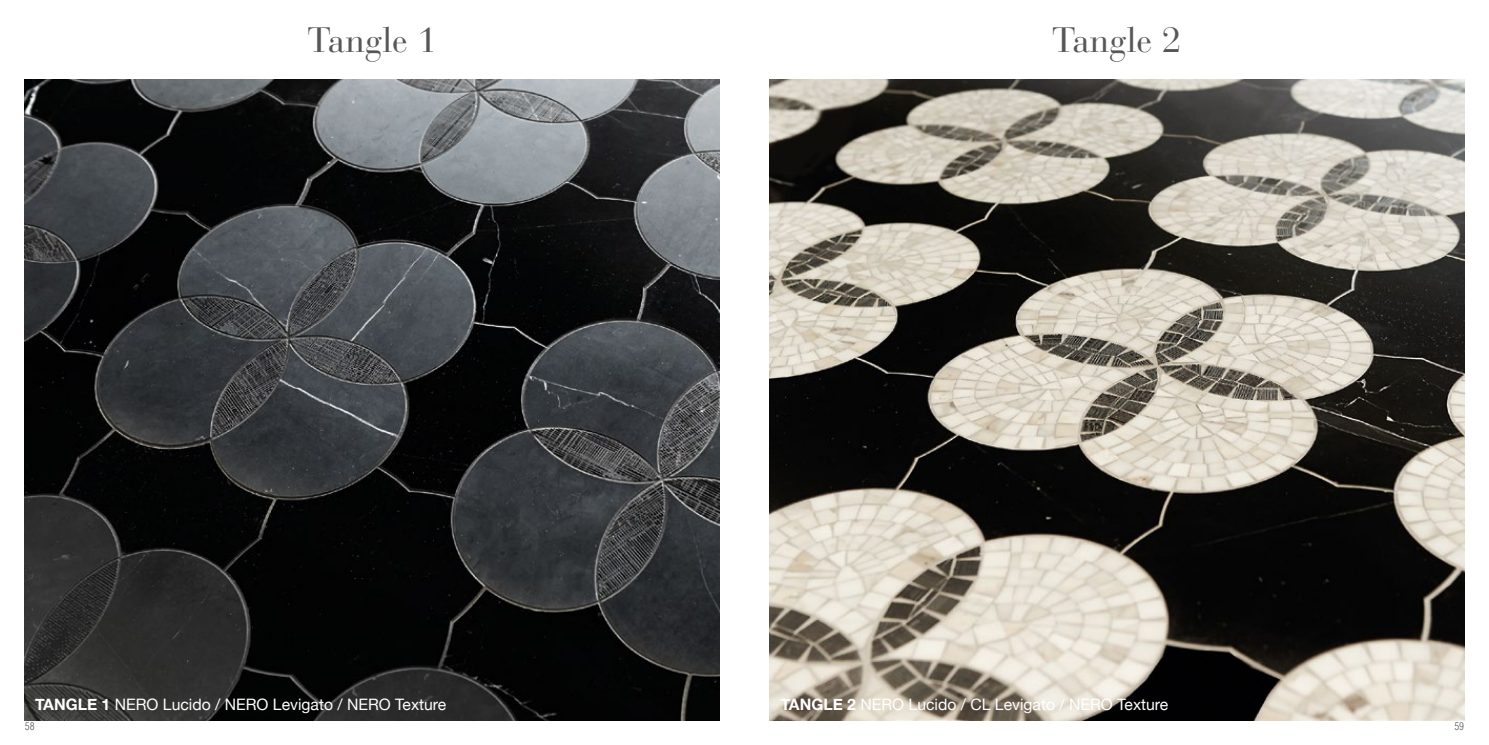
<style>
.page{position:relative;width:1489px;height:745px;background:#fff}
.page>*{position:absolute;margin:0;border:0;box-sizing:border-box;transform-origin:0 0}
.t1{font:35px "Bauer Bodoni";color:#575756}
.t2{font:15.75px "Helvetica Neue";color:#fff}
.t3{font:700 15.75px "Helvetica Neue";color:#fff}
.t4{font:300 condensed 10.5px "Swiss 721 BT";color:#575756}
.s1{font-weight:400}
</style>
<div class="page">
<img style="left:25px;top:79px;width:694px;height:640px">
<img style="left:769px;top:79px;width:694px;height:640px">
<h1 class="t1" style="left:307px;top:19px;width:131px">Tangle 1</h1>
<h1 class="t1" style="left:1052px;top:19px;width:131px">Tangle 2</h1>
<p class="t3" style="left:35px;top:694px;width:103px">TANGLE 1 <span class="s1">Nero</span></p>
<p class="t2" style="left:163px;top:694px;width:85px">Lucido / Nero</p>
<p class="t2" style="left:273px;top:694px;width:97px">Levigato / Nero</p>
<p class="t2" style="left:395px;top:694px;width:53px">Texture</p>
<p class="t3" style="left:780px;top:694px;width:103px">TANGLE 2 <span class="s1">Nero</span></p>
<p class="t2" style="left:908px;top:694px;width:184px">Lucido / CL Levigato / Nero</p>
<p class="t2" style="left:1117px;top:694px;width:53px">Texture</p>
<p class="t4" style="left:25px;top:719px;width:11px">58</p>
<p class="t4" style="left:1454px;top:719px;width:11px">59</p>
</div>
